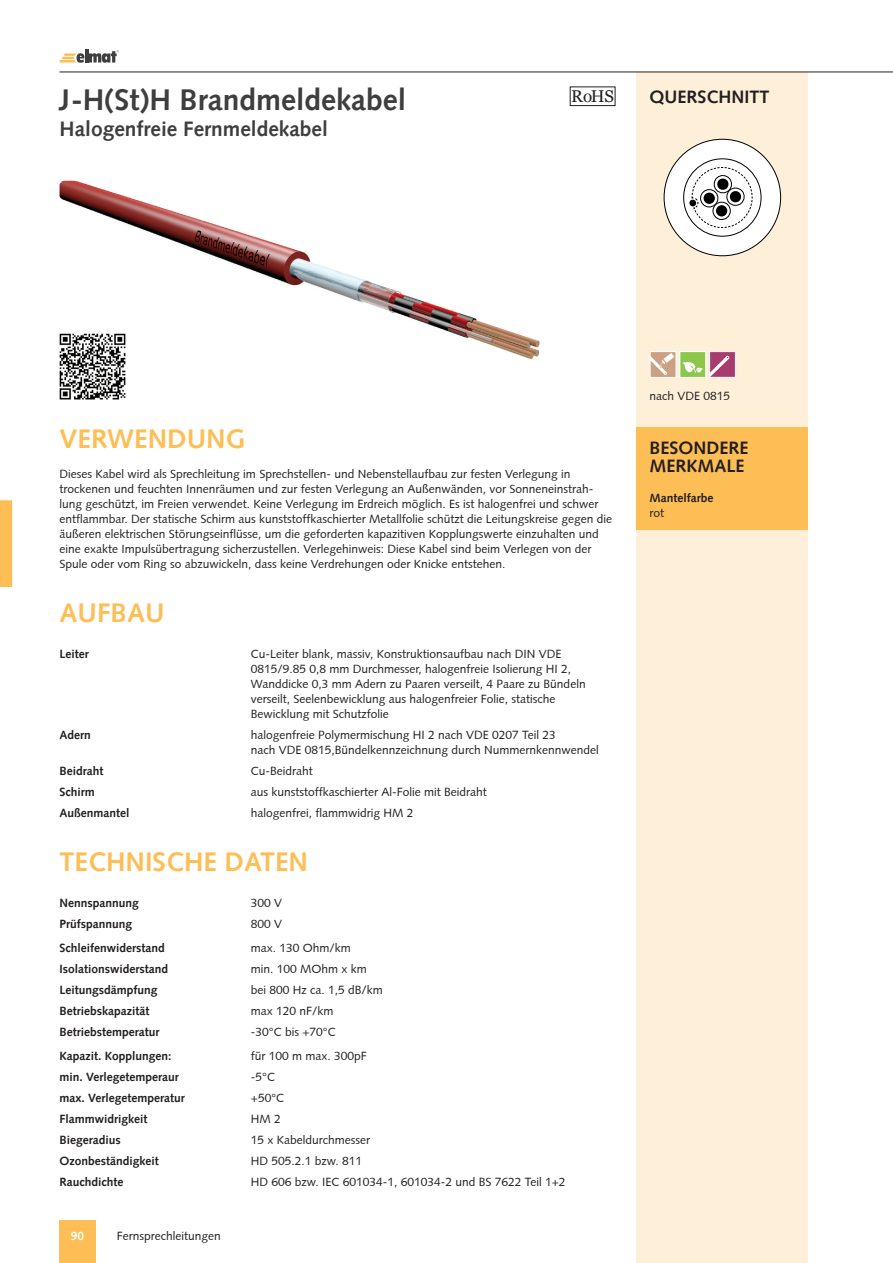
<style>
.page{position:relative;width:893px;height:1263px;background:#fff}
.page>*{position:absolute;margin:0;border:0;box-sizing:border-box;transform-origin:0 0}
.t1{font:700 30px "Syntax";color:#3e3e3f}
.t2{font:700 27px "Syntax";color:#fdbe56}
.t3{font:700 21px "Syntax";color:#3e3e3f}
.t4{font:700 18px/18px "Syntax";color:#231f20}
.t5{font:16.95px "Georgia";color:#231f20}
.t6{font:12px/15px "Syntax";color:#231f20}
.t7{font:700 12px "Syntax";color:#231f20}
.t8{font:700 12px "Syntax";color:#fff}
</style>
<div class="page">
<hr style="left:60px;top:72px;width:833px;height:1px;background:#231f20">
<div style="left:637px;top:72px;width:171px;height:1191px;background:#fef0d8"></div>
<div style="left:60px;top:1220px;width:36px;height:43px;background:#fdbe56"></div>
<hr style="left:85px;top:49px;width:3px;height:14px;background:#3e3e3f">
<svg style="left:60px;top:50px;width:59px;height:13px"></svg>
<svg style="left:0;top:500px;width:13px;height:87px"></svg>
<img style="left:60px;top:181px;width:480px;height:179px">
<div style="left:637px;top:427px;width:171px;height:103px;background:#fdbe56"></div>
<div style="left:650px;top:352px;width:26px;height:25px;background:#cca183"></div>
<div style="left:650px;top:351px;width:26px;height:27px;border:1px solid #fff"></div>
<svg style="left:650px;top:353px;width:24px;height:22px"></svg>
<div style="left:570px;top:86px;width:45px;height:20px;border:1px solid #231f20"></div>
<img style="left:59px;top:332px;width:67px;height:68px">
<div style="left:664px;top:139px;width:117px;height:117px;background:#fff;border-radius:50%"></div>
<svg style="left:689px;top:167px;width:64px;height:61px"></svg>
<div style="left:683px;top:158px;width:78px;height:79px;border:1px solid #000001;border-radius:50%"></div>
<div style="left:680px;top:352px;width:26px;height:25px;background:#8dc74b"></div>
<div style="left:679px;top:351px;width:27px;height:27px;border:1px solid #fff"></div>
<svg style="left:682px;top:362px;width:21px;height:11px"></svg>
<div style="left:710px;top:352px;width:25px;height:25px;background:#a73c6e"></div>
<div style="left:709px;top:351px;width:27px;height:27px;border:1px solid #fff"></div>
<svg style="left:709px;top:356px;width:20px;height:22px"></svg>
<h1 class="t1" style="left:60px;top:83px;width:348px">J-H(St)H Brandmeldekabel</h1>
<h3 class="t3" style="left:60px;top:117px;width:270px">Halogenfreie Fernmeldekabel</h3>
<h3 class="t5" style="left:571px;top:84px;width:45px">RoHS</h3>
<h3 class="t4" style="left:649px;top:88px;width:121px">QUERSCHNITT</h3>
<h2 class="t2" style="left:60px;top:423px;width:147px">Verwen dung</h2>
<p class="t6" style="left:60px;top:466px;width:554px">Dieses Kabel wird als Sprechleitung im Sprechstellen- und Nebenstellaufbau zur festen Verlegung in trockenen und feuchten Innenräumen und zur festen Verlegung an Außenwänden, vor Sonneneinstrah&shy;lung geschützt, im Freien verwendet. Keine Verlegung im Erdreich möglich. Es ist halogenfrei und schwer entflammbar. Der statische Schirm aus kunststoffkaschierter Metallfolie schützt die Leitungskreise gegen die äußeren elektrischen Störungseinflüsse, um die geforderten kapazitiven Kopplungswerte einzuhalten und eine exakte Impulsübertragung sicherzustellen. Verlegehinweis: Diese Kabel sind beim Verlegen von der Spule oder vom Ring so abzuwickeln, dass keine Verdrehungen oder Knicke entstehen.</p>
<h2 class="t2" style="left:60px;top:597px;width:107px">AUFBAU</h2>
<p class="t7" style="left:60px;top:647px;width:31px">Leiter</p>
<p class="t6" style="left:251px;top:646px;width:336px">Cu-Leiter blank, massiv, Konstruktionsaufbau nach DIN VDE 0815/9.85 0,8 mm Durchmesser, halogenfreie Isolierung HI 2, Wanddicke 0,3 mm Adern zu Paaren verseilt, 4 Paare zu Bündeln verseilt, Seelenbewicklung aus halogenfreier Folie, statische Bewicklung mit Schutzfolie</p>
<p class="t7" style="left:60px;top:728px;width:33px">Adern</p>
<p class="t6" style="left:251px;top:727px;width:350px">halogenfreie Polymermischung HI 2 nach VDE 0207 Teil 23<br>nach VDE 0815,Bündelkennzeichnung durch Nummernkennwendel</p>
<p class="t7" style="left:60px;top:764px;width:46px">Beidraht</p>
<p class="t6" style="left:251px;top:763px;width:64px">Cu-Beidraht</p>
<p class="t7" style="left:60px;top:785px;width:37px">Schirm</p>
<p class="t6" style="left:251px;top:784px;width:237px">aus kunststoffkaschierter Al-Folie mit Beidraht</p>
<p class="t7" style="left:60px;top:806px;width:72px">Außenmantel</p>
<p class="t6" style="left:251px;top:805px;width:164px">halogenfrei, flammwidrig HM 2</p>
<h2 class="t2" style="left:60px;top:846px;width:250px">TECHNISCHE DATEN</h2>
<p class="t7" style="left:60px;top:896px;width:81px">Nennspannung</p>
<p class="t6" style="left:251px;top:895px;width:33px">300 V</p>
<p class="t7" style="left:60px;top:917px;width:74px">Prüfspannung</p>
<p class="t6" style="left:251px;top:916px;width:33px">800 V</p>
<p class="t7" style="left:60px;top:941px;width:107px">Schleifenwiderstand</p>
<p class="t6" style="left:251px;top:940px;width:102px">max. 130 Ohm/km</p>
<p class="t7" style="left:60px;top:962px;width:110px">Isolationswiderstand</p>
<p class="t6" style="left:251px;top:961px;width:118px">min. 100 MOhm x km</p>
<p class="t7" style="left:60px;top:983px;width:100px">Leitungsdämpfung</p>
<p class="t6" style="left:251px;top:982px;width:134px">bei 800 Hz ca. 1,5 dB/km</p>
<p class="t7" style="left:60px;top:1004px;width:91px">Betriebskapazität</p>
<p class="t6" style="left:251px;top:1003px;width:84px">max 120 nF/km</p>
<p class="t7" style="left:60px;top:1025px;width:101px">Betriebstemperatur</p>
<p class="t6" style="left:251px;top:1024px;width:86px">-30°C bis +70°C</p>
<p class="t7" style="left:60px;top:1049px;width:114px">Kapazit. Kopplungen:</p>
<p class="t6" style="left:251px;top:1048px;width:118px">für 100 m max. 300pF</p>
<p class="t7" style="left:60px;top:1070px;width:121px">min. Verlegetemperaur</p>
<p class="t6" style="left:251px;top:1069px;width:26px">-5°C</p>
<p class="t7" style="left:60px;top:1091px;width:127px">max. Verlegetemperatur</p>
<p class="t6" style="left:251px;top:1090px;width:35px">+50°C</p>
<p class="t7" style="left:60px;top:1112px;width:90px">Flammwidrigkeit</p>
<p class="t6" style="left:251px;top:1111px;width:31px">HM 2</p>
<p class="t7" style="left:60px;top:1133px;width:63px">Biegeradius</p>
<p class="t6" style="left:251px;top:1132px;width:121px">15 x Kabeldurchmesser</p>
<p class="t7" style="left:60px;top:1154px;width:101px">Ozonbeständigkeit</p>
<p class="t6" style="left:251px;top:1153px;width:113px">HD 505.2.1 bzw. 811</p>
<p class="t7" style="left:60px;top:1175px;width:66px">Rauchdichte</p>
<p class="t6" style="left:251px;top:1174px;width:316px">HD 606 bzw. IEC 601034-1, 601034-2 und BS 7622 Teil 1+2</p>
<p class="t8" style="left:71px;top:1229px;width:15px">90</p>
<p class="t6" style="left:117px;top:1228px;width:105px">Fernsprechleitungen</p>
<p class="t6" style="left:649px;top:388px;width:82px">nach VDE 0815</p>
<h3 class="t4" style="left:649px;top:439px;width:80px">Besondere<br>Merk</h3>
<h3 class="t4" style="left:697px;top:457px;width:28px">male</h3>
<p class="t7" style="left:649px;top:491px;width:65px">Mantelfarbe</p>
<p class="t6" style="left:649px;top:505px;width:16px">rot</p>
</div>
